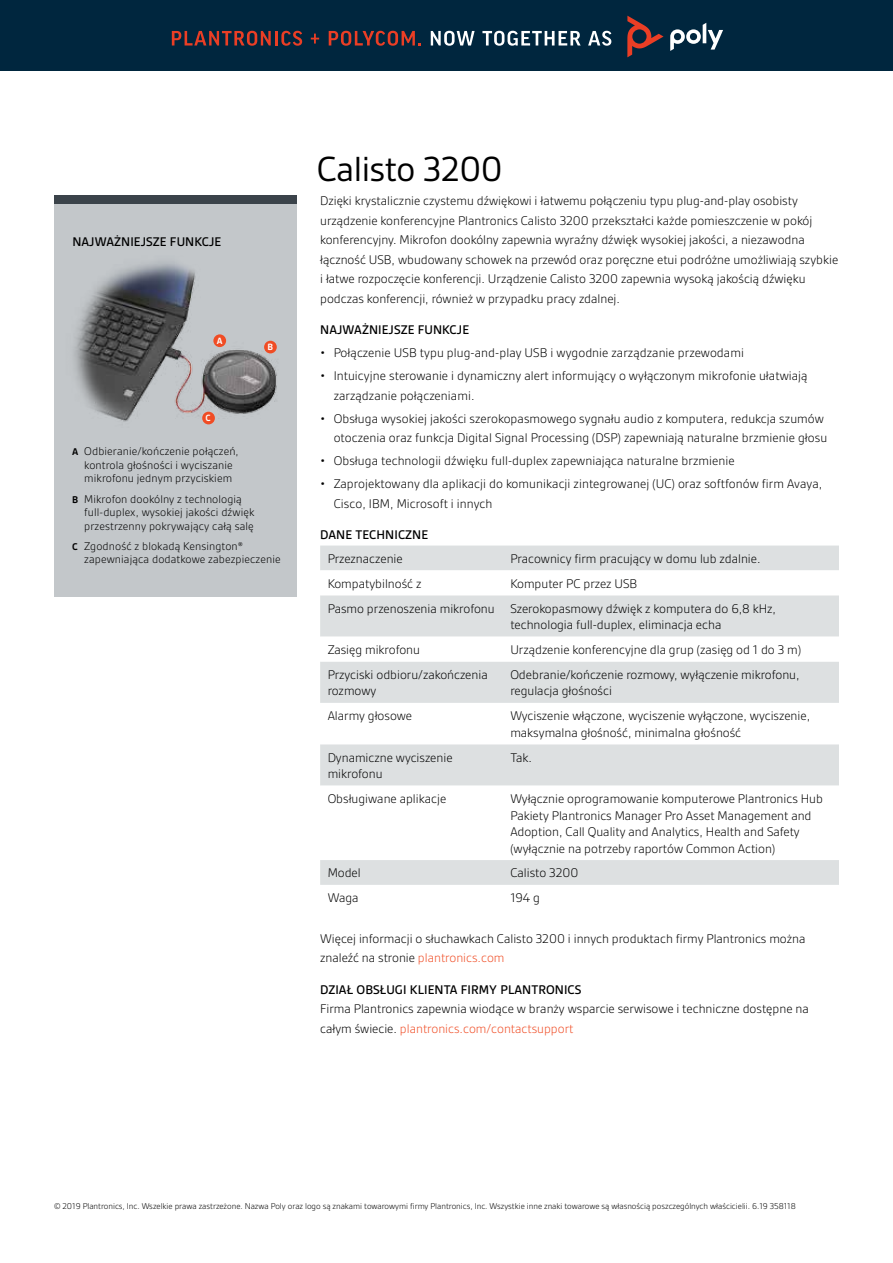
<style>
.page{position:relative;width:893px;height:1263px;background:#fff}
.page>*{position:absolute;margin:0;border:0;box-sizing:border-box;transform-origin:0 0}
.t1{font:37.5px "Gesta";letter-spacing:-.01em;color:#000}
.t2{font:300 13.5px/19.5px "Gesta";color:#000}
.t3{font:500 13.5px "Gesta";letter-spacing:.005em;color:#000}
.t4{font:300 12px/13.5px "Gesta";letter-spacing:.01em;color:#000}
.t5{font:700 9.75px "Gesta";color:#fff}
.t6{font:300 9px "Gesta";color:#000}
.s1{font-weight:700;font-size:10.5px}
.s2{color:#f04c24}
</style>
<div class="page">
<div style="left:54px;top:204px;width:242px;height:392px;background:#c3c7ca"></div>
<img style="left:74px;top:238px;width:223px;height:221px">
<div style="left:202px;top:412px;width:13px;height:12px;background:#f04c24;border-radius:50%"></div>
<div style="left:213px;top:334px;width:13px;height:13px;background:#f04c24;border-radius:50%"></div>
<div style="left:264px;top:341px;width:13px;height:12px;background:#f04c24;border-radius:50%"></div>
<div style="left:54px;top:196px;width:242px;height:8px;background:#3b434a"></div>
<div style="left:0;top:0;width:893px;height:70px;background:#00263e"></div>
<svg style="left:172px;top:31px;width:99px;height:15px"></svg>
<hr style="left:275px;top:31px;width:3px;height:15px;background:#ea3e25">
<svg style="left:281px;top:31px;width:21px;height:15px"></svg>
<svg style="left:311px;top:34px;width:8px;height:10px"></svg>
<svg style="left:329px;top:31px;width:92px;height:15px"></svg>
<svg style="left:431px;top:31px;width:44px;height:15px"></svg>
<svg style="left:482px;top:31px;width:99px;height:15px"></svg>
<svg style="left:588px;top:31px;width:23px;height:15px"></svg>
<svg style="left:670px;top:23px;width:53px;height:28px"></svg>
<svg style="left:627px;top:16px;width:36px;height:41px"></svg>
<div style="left:320px;top:545px;width:519px;height:25px;background:#dde0e1"></div>
<svg style="left:320px;top:595px;width:519px;height:290px;fill:#e1e4e5"></svg>
<p class="t3" style="left:72px;top:234px;width:150px">NAJWAŻNIEJSZE FUNKCJE</p>
<p class="t5" style="left:217px;top:335px;width:7px">A</p>
<p class="t5" style="left:206px;top:412px;width:7px">C</p>
<p class="t5" style="left:268px;top:341px;width:7px">B</p>
<p class="t4" style="left:72px;top:444px;width:168px;text-align:center"><span class="s1">A</span> Odbieranie/kończenie połączeń, kontrola głośności i wyciszanie mikrofonu jednym przyciskiem</p>
<p class="t4" style="left:84px;top:492px;width:172px;text-indent:-12px"><span class="s1">B</span> Mikrofon dookólny z technologią full-duplex, wysokiej jakości dźwięk przestrzenny pokrywający całą salę</p>
<p class="t4" style="left:84px;top:539px;width:198px;text-indent:-12px"><span class="s1">C</span> Zgodność z blokadą Kensington® zapewniająca dodatkowe zabezpieczenie</p>
<h1 class="t1" style="left:317px;top:147px;width:187px">Calisto 3200</h1>
<p class="t2" style="left:320px;top:191px;width:520px">Dzięki krystalicznie czystemu dźwiękowi i łatwemu połączeniu typu plug-and-play osobisty urządzenie konferencyjne Plantronics Calisto 3200 przekształci każde pomieszczenie w pokój konferencyjny. Mikrofon dookólny zapewnia wyraźny dźwięk wysokiej jakości, a niezawodna łączność USB, wbudowany schowek na przewód oraz poręczne etui podróżne umożliwiają szybkie i łatwe rozpoczęcie konferencji. Urządzenie Calisto 3200 zapewnia wysoką jakością dźwięku podczas konferencji, również w przypadku pracy zdalnej.</p>
<p class="t3" style="left:320px;top:322px;width:150px">NAJWAŻNIEJSZE FUNKCJE</p>
<p class="t2" style="left:320px;top:343px;width:425px">• Połączenie USB typu plug-and-play USB i wygodnie zarządzanie przewodami</p>
<p class="t2" style="left:334px;top:366px;width:475px;text-indent:-14px">• Intuicyjne sterowanie i dynamiczny alert informujący o wyłączonym mikrofonie ułatwiają zarządzanie połączeniami.</p>
<p class="t2" style="left:320px;top:409px;width:509px;text-align:right">• Obsługa wysokiej jakości szerokopasmowego sygnału audio z komputera, redukcja szumów otoczenia oraz funkcja Digital Signal Processing (DSP) zapewniają naturalne brzmienie głosu</p>
<p class="t2" style="left:320px;top:451px;width:416px">• Obsługa technologii dźwięku full-duplex zapewniająca naturalne brzmienie</p>
<p class="t2" style="left:334px;top:474px;width:490px;text-indent:-14px">• Zaprojektowany dla aplikacji do komunikacji zintegrowanej (UC) oraz softfonów firm Avaya,<br>Cisco, IBM, Microsoft i innych</p>
<p class="t3" style="left:320px;top:527px;width:109px">DANE TECHNICZNE</p>
<p class="t2" style="left:328px;top:549px;width:77px">Przeznaczenie</p>
<p class="t2" style="left:510px;top:549px;width:252px">Pracownicy firm pracujący w domu lub zdalnie.</p>
<p class="t2" style="left:328px;top:573px;width:95px">Kompatybilność z</p>
<p class="t2" style="left:328px;top:571px;width:450px;line-height:24.9px;text-indent:183px">Komputer PC przez USB<br>Pasmo przenoszenia mikrofonu Szerokopasmowy dźwięk z komputera do 6,8 kHz,</p>
<p class="t2" style="left:510px;top:615px;width:213px">technologia full-duplex, eliminacja echa</p>
<p class="t2" style="left:328px;top:640px;width:94px">Zasięg mikrofonu</p>
<p class="t2" style="left:510px;top:640px;width:292px">Urządzenie konferencyjne dla grup (zasięg od 1 do 3 m)</p>
<p class="t2" style="left:328px;top:666px;width:162px;line-height:16.5px">Przyciski odbioru/zakończenia rozmowy</p>
<p class="t2" style="left:510px;top:666px;width:291px;line-height:16.5px">Odebranie/kończenie rozmowy, wyłączenie mikrofonu, regulacja głośności</p>
<p class="t2" style="left:328px;top:706px;width:86px">Alarmy głosowe</p>
<p class="t2" style="left:510px;top:707px;width:301px;line-height:16.5px">Wyciszenie włączone, wyciszenie wyłączone, wyciszenie, maksymalna głośność, minimalna głośność</p>
<p class="t2" style="left:328px;top:749px;width:126px;line-height:16.5px">Dynamiczne wyciszenie mikrofonu</p>
<p class="t2" style="left:510px;top:747px;width:23px">Tak.</p>
<p class="t2" style="left:328px;top:789px;width:120px">Obsługiwane aplikacje</p>
<p class="t2" style="left:510px;top:790px;width:314px;line-height:16.5px">Wyłącznie oprogramowanie komputerowe Plantronics Hub Pakiety Plantronics Manager Pro Asset Management and Adoption, Call Quality and Analytics, Health and Safety (wyłącznie na potrzeby raportów Common Action)</p>
<p class="t2" style="left:328px;top:863px;width:35px">Model</p>
<p class="t2" style="left:510px;top:863px;width:70px">Calisto 3200</p>
<p class="t2" style="left:328px;top:888px;width:32px">Waga</p>
<p class="t2" style="left:510px;top:888px;width:31px">194 g</p>
<p class="t2" style="left:320px;top:928px;width:487px">Więcej informacji o słuchawkach Calisto 3200 i innych produktach firmy Plantronics można znaleźć na stronie <span class="s2">plantronics.com</span></p>
<p class="t3" style="left:320px;top:982px;width:263px">DZIAŁ OBSŁUGI KLIENTA FIRMY PLANTRONICS</p>
<p class="t2" style="left:320px;top:999px;width:490px">Firma Plantronics zapewnia wiodące w branży wsparcie serwisowe i techniczne dostępne na całym świecie. <span class="s2">plantronics.com/contactsupport</span></p>
<p class="t6" style="left:54px;top:1201px;width:743px">© 2019 Plantronics, Inc. Wszelkie prawa zastrzeżone. Nazwa Poly oraz logo są znakami towarowymi firmy Plantronics, Inc. Wszystkie inne znaki towarowe są własnością poszczególnych właścicielii. 6.19 358118</p>
</div>
